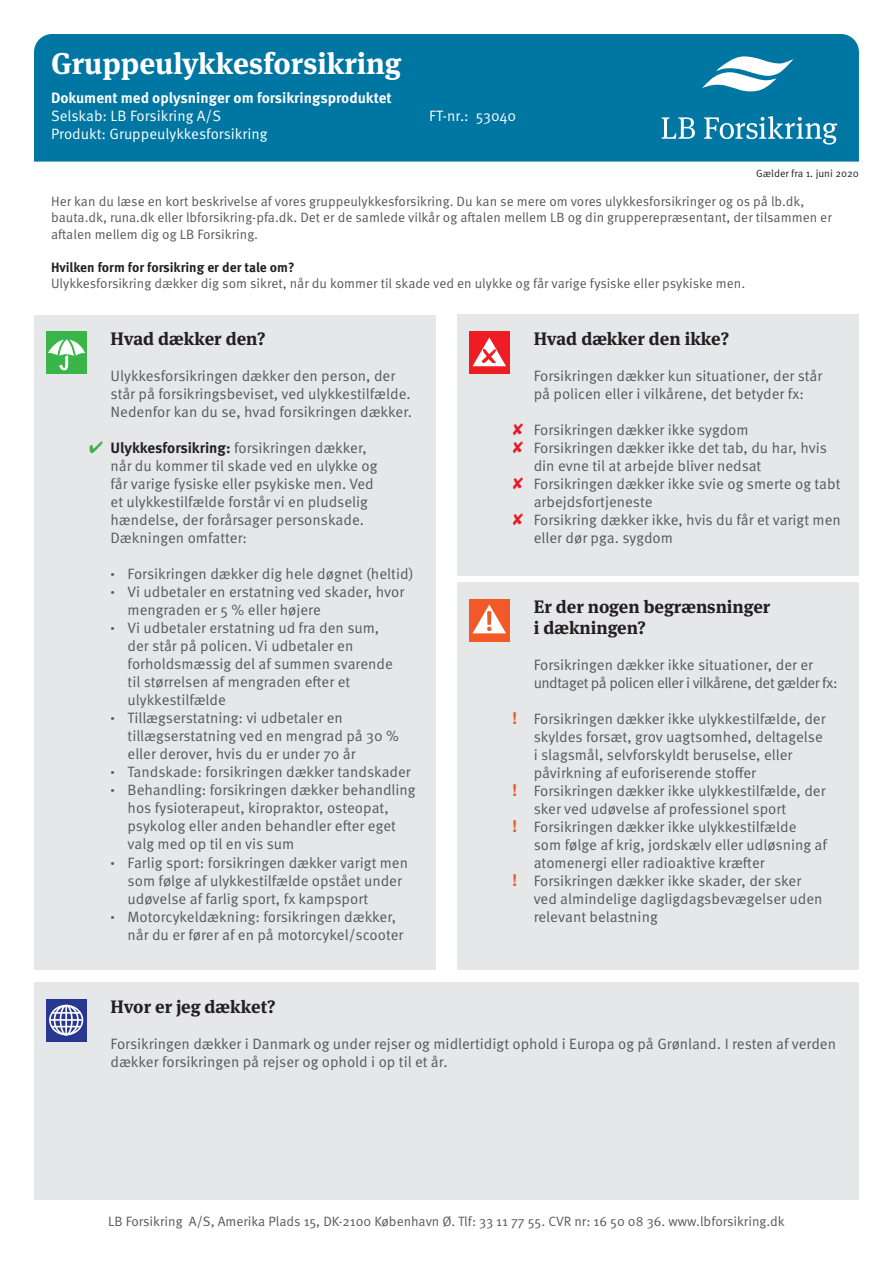
<style>
.page{position:relative;width:893px;height:1263px;background:#fff}
.page>*{position:absolute;margin:0;border:0;box-sizing:border-box;transform-origin:0 0}
.t1{font:700 30px "Meta Serif OT";color:#fff}
.t2{font:700 18px/21px "Meta Serif OT";color:#231f20}
.List_Paragraph{font:15px/18px "Meta Pro Norm";color:#57585a}
.List_Paragraph-2{font:15px/18px "Meta Pro Norm";letter-spacing:-.025em;color:#57585a}
.t3{font:15px "Meta Pro Norm";color:#fff}
.t4{font:700 15px "Meta Pro";color:#fff}
.t5{font:13.5px/16.5px "Meta Pro Norm";color:#57585a}
.t6{font:700 13.5px "Meta Pro";color:#231f20}
.t7{font:10.5px "Meta Pro Norm";color:#231f20}
.s1{color:#44ae4a}
.s2{font-family:"Meta Pro";font-weight:700;color:#231f20}
.s3{font-family:"Meta Pro";font-weight:700;font-size:16.5px}
.s4{font-family:"Helvetica Neue LT Std";font-weight:700;font-size:16.5px;color:#eb5c2a}
</style>
<div class="page">
<div style="left:34px;top:34px;width:825px;height:128px;background:#0076a3"></div>
<div style="left:34px;top:315px;width:402px;height:654px;background:#e6e7e9"></div>
<div style="left:34px;top:982px;width:825px;height:217px;background:#e6e7e9"></div>
<div style="left:457px;top:315px;width:402px;height:261px;background:#e6e7e9"></div>
<div style="left:457px;top:582px;width:402px;height:387px;background:#e6e7e9"></div>
<svg style="left:662px;top:117px;width:33px;height:22px"></svg>
<svg style="left:704px;top:116px;width:133px;height:29px;background:#3c96b8"></svg>
<svg style="left:702px;top:56px;width:91px;height:36px"></svg>
<div style="left:46px;top:332px;width:41px;height:42px;background:#3ab54a"></div>
<svg style="left:48px;top:335px;width:37px;height:35px"></svg>
<div style="left:469px;top:332px;width:41px;height:42px;background:#ee1d23"></div>
<svg style="left:473px;top:337px;width:33px;height:29px"></svg>
<div style="left:469px;top:599px;width:41px;height:42px;background:#f15929"></div>
<svg style="left:473px;top:604px;width:33px;height:29px"></svg>
<svg style="left:46px;top:999px;width:41px;height:43px"></svg>
<div style="left:49px;top:1005px;width:34px;height:30px;border:2px solid #fff;border-radius:50%"></div>
<div style="left:54px;top:1005px;width:25px;height:30px;border:2px solid #fff;border-radius:50%"></div>
<div style="left:60px;top:1005px;width:13px;height:30px;border:2px solid #fff;border-radius:50%"></div>
<hr style="left:65px;top:1005px;width:2px;height:30px;background:#fff">
<hr style="left:52px;top:1012px;width:29px;height:2px;background:#fff">
<svg style="left:52px;top:1026px;width:29px;height:1px"></svg>
<hr style="left:50px;top:1019px;width:32px;height:2px;background:#fff">
<p class="t1" style="left:51px;top:44px;width:352px">Gruppeulykkesforsikring</p>
<p class="t4" style="left:51px;top:86px;width:342px">Dokument med oplysninger om forsikringsproduktet</p>
<p class="t3" style="left:51px;top:105px;width:172px">Selskab: LB Forsikring A/S</p>
<p class="t3" style="left:429px;top:105px;width:89px">FT-nr.: 53040</p>
<p class="t3" style="left:51px;top:123px;width:218px">Produkt: Gruppeulykkesforsikring</p>
<p class="t7" style="left:756px;top:165px;width:104px">Gælder fra 1. juni 2020</p>
<p class="t5" style="left:51px;top:192px;width:782px">Her kan du læse en kort beskrivelse af vores gruppeulykkesforsikring. Du kan se mere om vores ulykkesforsikringer og os på lb.dk, bauta.dk, runa.dk eller lbforsikring-pfa.dk. Det er de samlede vilkår og aftalen mellem LB og din grupperepræsentant, der tilsammen er aftalen mellem dig og LB Forsikring.</p>
<p class="t6" style="left:51px;top:257px;width:245px">Hvilken form for forsikring er der tale om?</p>
<p class="t5" style="left:51px;top:274px;width:696px">Ulykkesforsikring dækker dig som sikret, når du kommer til skade ved en ulykke og får varige fysiske eller psykiske men.</p>
<p class="t2" style="left:111px;top:329px;width:156px">Hvad dækker den?</p>
<p class="List_Paragraph" style="left:111px;top:366px;width:303px">Ulykkesforsikringen dækker den person, der står på forsikringsbeviset, ved ulykkestilfælde.<br>Nedenfor kan du se, hvad forsikringen dækker.</p>
<p class="List_Paragraph" style="left:111px;top:438px;width:268px;text-indent:-21px"><span class="s1">✔</span> <span class="s2">Ulykkesforsikring:</span> forsikringen dækker, når du kommer til skade ved en ulykke og får varige fysiske eller psykiske men. Ved et ulykkestilfælde forstår vi en pludselig hændelse, der forårsager personskade.<br>Dækningen omfatter:</p>
<p class="List_Paragraph" style="left:111px;top:564px;width:304px"><span class="s3">·</span> Forsikringen dækker dig hele døgnet (heltid)</p>
<p class="List_Paragraph" style="left:128px;top:582px;width:278px;text-indent:-17px"><span class="s3">·</span> Vi udbetaler en erstatning ved skader, hvor mengraden er 5 % eller højere</p>
<p class="List_Paragraph" style="left:128px;top:618px;width:267px;text-indent:-17px"><span class="s3">·</span> Vi udbetaler erstatning ud fra den sum, der står på policen. Vi udbetaler en forholdsmæssig del af summen svarende til størrelsen af mengraden efter et ulykkestilfælde</p>
<p class="List_Paragraph" style="left:128px;top:708px;width:273px;text-indent:-17px"><span class="s3">·</span> Tillægserstatning: vi udbetaler en tillægserstatning ved en mengrad på 30 % eller derover, hvis du er under 70 år</p>
<p class="List_Paragraph" style="left:111px;top:762px;width:302px"><span class="s3">·</span> Tandskade: forsikringen dækker tandskader</p>
<p class="List_Paragraph" style="left:128px;top:780px;width:290px;text-indent:-17px"><span class="s3">·</span> Behandling: forsikringen dækker behandling hos fysioterapeut, kiropraktor, osteopat, psykolog eller anden behandler efter eget valg med op til en vis sum</p>
<p class="List_Paragraph" style="left:128px;top:852px;width:282px;text-indent:-17px"><span class="s3">·</span> Farlig sport: forsikringen dækker varigt men som følge af ulykkestilfælde opstået under udøvelse af farlig sport, fx kampsport</p>
<p class="List_Paragraph" style="left:128px;top:906px;width:277px;text-indent:-17px"><span class="s3">·</span> Motorcykeldækning: forsikringen dækker, når du er fører af en på motorcykel/scooter</p>
<p class="t2" style="left:534px;top:329px;width:197px">Hvad dækker den ikke?</p>
<p class="List_Paragraph" style="left:534px;top:366px;width:290px">Forsikringen dækker kun situationer, der står på policen eller i vilkårene, det betyder fx:</p>
<p class="List_Paragraph" style="left:534px;top:420px;width:217px">Forsikringen dækker ikke sygdom</p>
<p class="List_Paragraph" style="left:534px;top:438px;width:295px">Forsikringen dækker ikke det tab, du har, hvis din evne til at arbejde bliver nedsat</p>
<p class="List_Paragraph" style="left:534px;top:474px;width:308px">Forsikringen dækker ikke svie og smerte og tabt arbejdsfortjeneste</p>
<p class="List_Paragraph" style="left:534px;top:510px;width:309px">Forsikring dækker ikke, hvis du får et varigt men eller dør pga. sygdom</p>
<p class="t2" style="left:534px;top:596px;width:238px">Er der nogen begrænsninger i dækningen?</p>
<p class="List_Paragraph-2" style="left:534px;top:654px;width:305px">Forsikringen dækker ikke situationer, der er undtaget på policen eller i vilkårene, det gælder fx:</p>
<p class="List_Paragraph" style="left:534px;top:708px;width:293px;text-indent:-21px"><span class="s4">!</span> Forsikringen dækker ikke ulykkestilfælde, der skyldes forsæt, grov uagtsomhed, deltagelse i slagsmål, selvforskyldt beruselse, eller påvirkning af euforiserende stoffer</p>
<p class="List_Paragraph" style="left:534px;top:780px;width:293px;text-indent:-21px"><span class="s4">!</span> Forsikringen dækker ikke ulykkestilfælde, der sker ved udøvelse af professionel sport</p>
<p class="List_Paragraph" style="left:534px;top:816px;width:295px;text-indent:-21px"><span class="s4">!</span> Forsikringen dækker ikke ulykkestilfælde som følge af krig, jordskælv eller udløsning af atomenergi eller radioaktive kræfter</p>
<p class="List_Paragraph" style="left:534px;top:870px;width:290px;text-indent:-21px"><span class="s4">!</span> Forsikringen dækker ikke skader, der sker ved almindelige dagligdagsbevægelser uden relevant belastning</p>
<p class="t2" style="left:111px;top:996px;width:166px">Hvor er jeg dækket?</p>
<p class="List_Paragraph" style="left:111px;top:1034px;width:727px">Forsikringen dækker i Danmark og under rejser og midlertidigt ophold i Europa og på Grønland. I resten af verden dækker forsikringen på rejser og ophold i op til et år.</p>
<p class="t5" style="left:108px;top:1212px;width:678px">LB Forsikring A/S, Amerika Plads 15, DK-2100 København Ø. Tlf: 33 11 77 55. CVR nr: 16 50 08 36. www.lbforsikring.dk</p>
</div>
